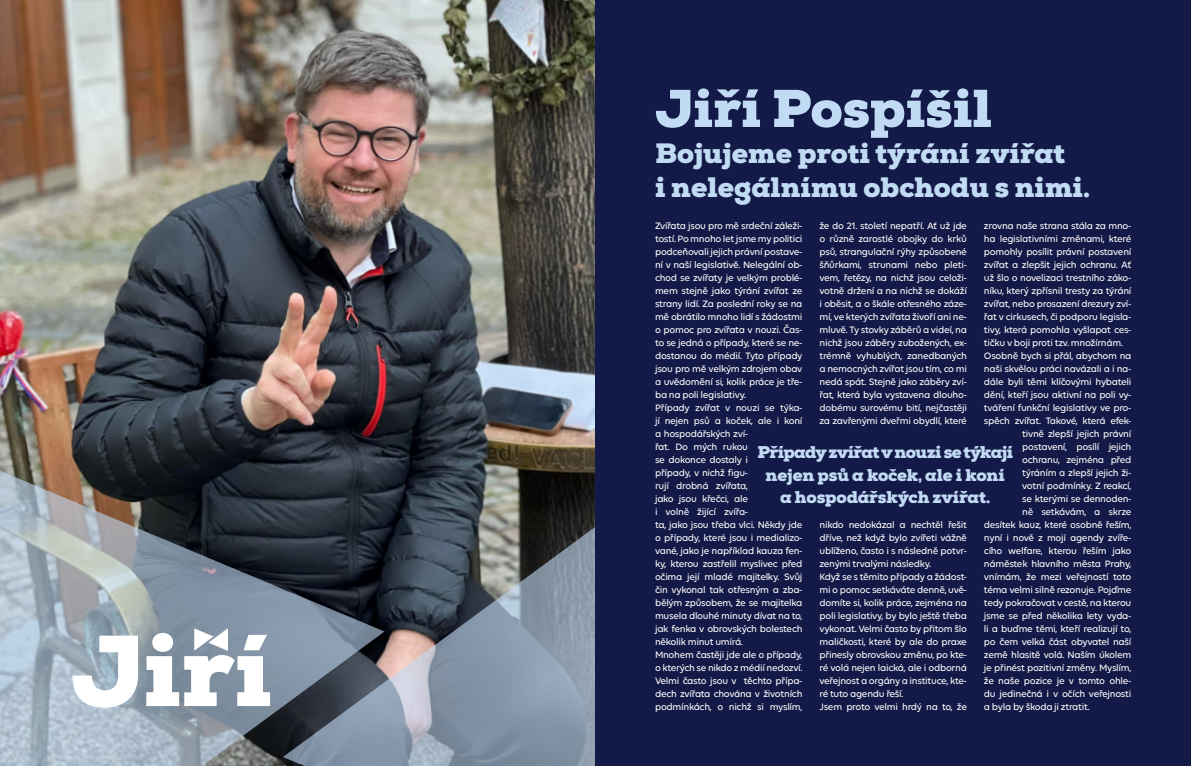
<style>
.page{position:relative;width:1191px;height:766px;background:#fff}
.page>*{position:absolute;margin:0;border:0;box-sizing:border-box;transform-origin:0 0}
.t1{font:900 100.6px "Nexa Slab";color:#fff}
.t2{font:900 53px "Nexa Slab";color:#c2dbf5}
.t3{font:900 28px/34px "Nexa Slab";color:#c2dbf5}
.t4{font:900 17px/22.5px "Nexa Slab";letter-spacing:-.02em;color:#c2dbf5;text-align:center}
.t5{font:500 10px/13px "Volte";letter-spacing:-.03em;color:#fff;text-align:justify}
</style>
<div class="page">
<img style="left:0;top:0;width:595px;height:467px">
<svg style="left:384px;top:467px;width:211px;height:289px;background:#6c7681"></svg>
<svg style="left:384px;top:756px;width:211px;height:9px;background:#8494a6"></svg>
<svg style="left:0;top:467px;width:384px;height:298px;background:#737d88"></svg>
<svg style="left:194px;top:628px;width:34px;height:22px"></svg>
<div style="left:595px;top:0;width:596px;height:765px;background:#141a47"></div>
<p class="t1" style="left:71px;top:607px;width:203px">Jirí</p>
<p class="t2" style="left:655px;top:75px;width:338px">Jiří Pospíšil</p>
<p class="t3" style="left:655px;top:136px;width:436px">Bojujeme proti týrání zvířat<br>i nelegálnímu obchodu s nimi.</p>
<p class="t5" style="left:655px;top:219px;width:149px">Zvířata jsou pro mě srdeční záleži&shy;tostí. Po mnoho let jsme my politici podceňovali jejich právní postave&shy;ní v naší legislativě. Nelegální ob&shy;chod se zvířaty je velkým problé&shy;mem stejně jako týrání zvířat ze strany lidí. Za poslední roky se na mě obrátilo mnoho lidí s žádostmi o pomoc pro zvířata v nouzi. Čas&shy;to se jedná o případy, které se ne&shy;dostanou do médií. Tyto případy jsou pro mě velkým zdrojem obav a uvědomění si, kolik práce je tře&shy;ba na poli legislativy.</p>
<p class="t5" style="left:655px;top:401px;width:149px;text-align:left">Případy zvířat v nouzi se týka&shy;jí nejen psů a koček, ale i koní a hospodářských zví-<br>řat. Do mých rukou<br>se dokonce dostaly i<br>případy, v nichž figu-<br>rují drobná zvířata,<br>jako jsou křečci, ale<br>i volně žijící zvířa-<br>ta, jako jsou třeba vlci. Někdy jde o případy, které jsou i medializo&shy;vané, jako je například kauza fen&shy;ky, kterou zastřelil myslivec před očima její mladé majitelky. Svůj čin vykonal tak otřesným a zba&shy;bělým způsobem, že se majitelka musela dlouhé minuty dívat na to, jak fenka v obrovských bolestech několik minut umírá.</p>
<p class="t5" style="left:655px;top:648px;width:149px">Mnohem častěji jde ale o případy, o kterých se nikdo z médií nedozví.<br>Velmi často jsou v těchto přípa&shy;dech zvířata chována v životních podmínkách, o nichž si myslím,</p>
<p class="t5" style="left:819px;top:219px;width:149px">že do 21. století nepatří. Ať už jde o různě zarostlé obojky do krků psů, strangulační rýhy způsobené šňůrkami, strunami nebo pleti&shy;vem, řetězy, na nichž jsou celoži&shy;votně držení a na nichž se dokáží i oběsit, a o škále otřesného záze&shy;mí, ve kterých zvířata živoří ani ne&shy;mluvě. Ty stovky záběrů a videí, na nichž jsou záběry zubožených, ex&shy;trémně vyhublých, zanedbaných a nemocných zvířat jsou tím, co mi nedá spát. Stejně jako záběry zví&shy;řat, která byla vystavena dlouho&shy;dobému surovému bití, nejčastěji za zavřenými dveřmi obydlí, které</p>
<p class="t5" style="left:984px;top:219px;width:149px">zrovna naše strana stála za mno&shy;ha legislativními změnami, které pomohly posílit právní postavení zvířat a zlepšit jejich ochranu. Ať už šlo o novelizaci trestního záko&shy;níku, který zpřísnil tresty za týrání zvířat, nebo prosazení drezury zví&shy;řat v cirkusech, či podporu legisla&shy;tivy, která pomohla vyšlapat ces&shy;tičku v boji proti tzv. množírnám.</p>
<p class="t5" style="left:984px;top:349px;width:149px">Osobně bych si přál, abychom na</p>
<p class="t5" style="left:984px;top:362px;width:149px">naši skvělou práci navázali a i na-</p>
<p class="t5" style="left:984px;top:375px;width:149px">dále byli těmi klíčovými hybateli</p>
<p class="t5" style="left:984px;top:388px;width:149px">dění, kteří jsou aktivní na poli vy-</p>
<p class="t5" style="left:984px;top:401px;width:149px">tváření funkční legislativy ve pro-</p>
<p class="t5" style="left:984px;top:414px;width:149px">spěch zvířat. Takové, která efek-</p>
<p class="t5" style="left:1022px;top:427px;width:111px">tivně zlepší jejich právní</p>
<p class="t5" style="left:1022px;top:440px;width:111px">postavení, posílí jejich</p>
<p class="t5" style="left:1022px;top:453px;width:111px">ochranu, zejména před</p>
<p class="t5" style="left:1022px;top:466px;width:111px">týráním a zlepší jejich ži-</p>
<p class="t5" style="left:1022px;top:479px;width:111px">votní podmínky. Z reakcí,</p>
<p class="t5" style="left:1022px;top:492px;width:111px">se kterými se dennoden-</p>
<p class="t5" style="left:1022px;top:505px;width:111px">ně setkávám, a skrze</p>
<p class="t5" style="left:984px;top:518px;width:149px">desítek kauz, které osobně řeším,</p>
<p class="t5" style="left:984px;top:531px;width:149px">nyní i nově z mojí agendy zvíře-</p>
<p class="t5" style="left:984px;top:544px;width:149px">cího welfare, kterou řeším jako</p>
<p class="t5" style="left:984px;top:557px;width:149px">náměstek hlavního města Prahy,</p>
<p class="t5" style="left:984px;top:570px;width:149px">vnímám, že mezi veřejností toto</p>
<p class="t5" style="left:984px;top:583px;width:149px">téma velmi silně rezonuje. Pojďme</p>
<p class="t5" style="left:984px;top:596px;width:149px">tedy pokračovat v cestě, na kterou</p>
<p class="t5" style="left:984px;top:609px;width:149px">jsme se před několika lety vyda-</p>
<p class="t5" style="left:984px;top:622px;width:149px">li a buďme těmi, kteří realizují to,</p>
<p class="t5" style="left:984px;top:635px;width:149px">po čem velká část obyvatel naší</p>
<p class="t5" style="left:984px;top:648px;width:149px">země hlasitě volá. Naším úkolem</p>
<p class="t5" style="left:984px;top:661px;width:149px">je přinést pozitivní změny. Myslím,</p>
<p class="t5" style="left:984px;top:674px;width:149px">že naše pozice je v tomto ohle-</p>
<p class="t5" style="left:984px;top:687px;width:149px">du jedinečná i v očích veřejnosti</p>
<p class="t5" style="left:984px;top:700px;width:107px">a byla by škoda ji ztratit.</p>
<p class="t4" style="left:757px;top:440px;width:257px">Případy zvířat v nouzi se týkají nejen psů a koček, ale i koní<br>a hospodářských zvířat.</p>
<p class="t5" style="left:819px;top:518px;width:149px">nikdo nedokázal a nechtěl řešit dříve, než když bylo zvířeti vážně ublíženo, často i s následně potvr&shy;zenými trvalými následky.</p>
<p class="t5" style="left:819px;top:570px;width:149px">Když se s těmito případy a žádost&shy;mi o pomoc setkáváte denně, uvě&shy;domíte si, kolik práce, zejména na poli legislativy, by bylo ještě třeba vykonat. Velmi často by přitom šlo maličkosti, které by ale do praxe přinesly obrovskou změnu, po kte&shy;ré volá nejen laická, ale i odborná veřejnost a orgány a instituce, kte&shy;ré tuto agendu řeší.</p>
<p class="t5" style="left:819px;top:700px;width:149px">Jsem proto velmi hrdý na to, že</p>
</div>
